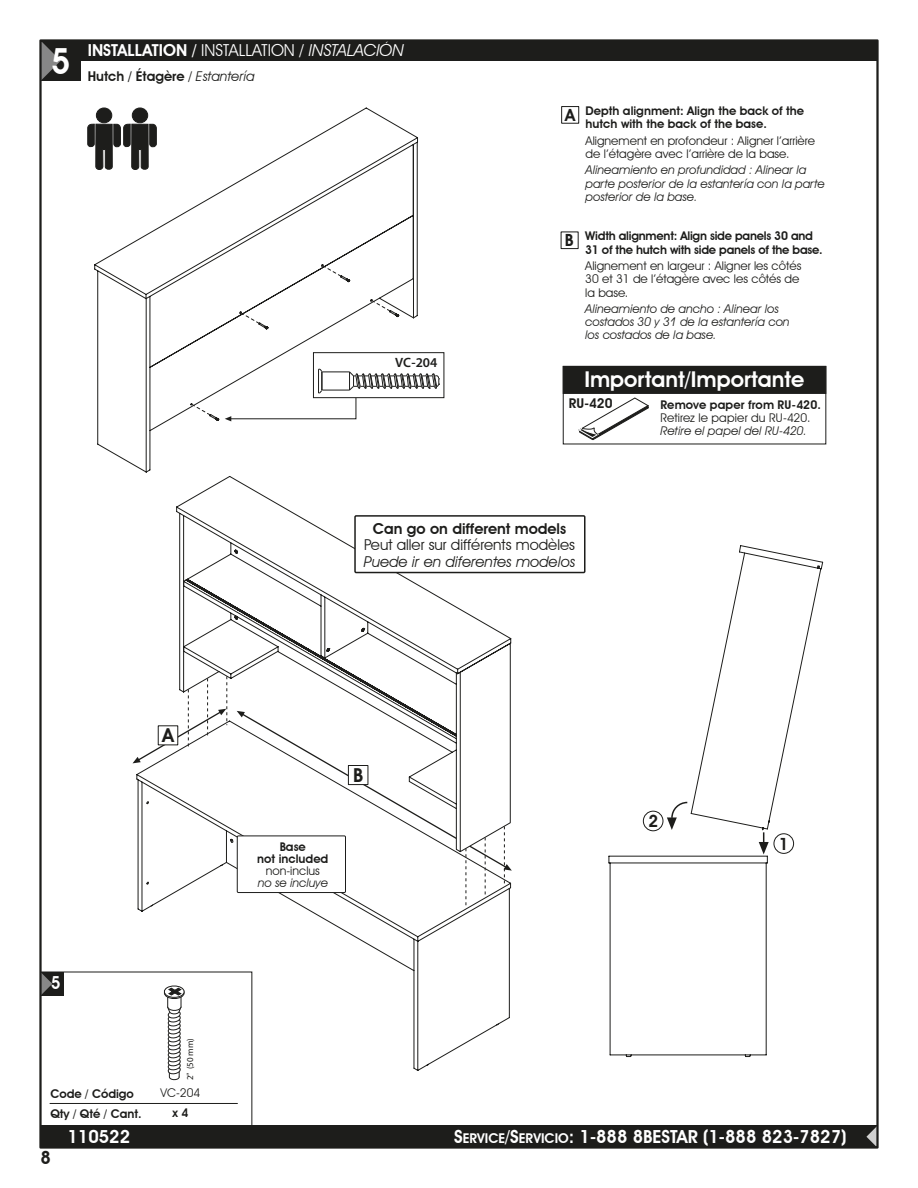
<style>
.page{position:relative;width:918px;height:1188px;background:#fff}
.page>*{position:absolute;margin:0;border:0;box-sizing:border-box;transform-origin:0 0}
.t1{font:600 36px "Avant Garde IT Cby BT";color:#fff;scale:.9 1}
.t2{font:600 21.75px "Avant Garde IT Cby BT";color:#fff}
.t3{font:600 19.2px "Avant Garde IT Cby BT";color:#1d1d1b}
.t4{font:600 18px "Avant Garde IT Cby BT";color:#fff}
.t5{font:600 18px "Avant Garde IT Cby BT";color:#fff;scale:.9 1}
.t6{font:600 18px "Avant Garde IT Cby BT";color:#1d1d1b}
.t7{font:600 16.8px "Avant Garde IT Cby BT";color:#1d1d1b}
.t8{font:600 16.5px "Avant Garde IT Cby BT";color:#fff}
.t9{font:15px "Avant Garde IT Cby BT";color:#1d1d1b}
.t10{font:italic 15px "Avant Garde IT Cby BT";color:#1d1d1b}
.t11{font:600 15px "Avant Garde IT Cby BT";color:#1d1d1b}
.t12{font:600 13.5px "Avant Garde IT Cby BT";color:#1d1d1b}
.t13{font:600 13.5px "Myriad Pro";color:#1d1d1b}
.t14{font:italic 12px/13.2px "Avant Garde IT Cby BT";color:#1d1d1b}
.t15{font:12px/13.2px "Avant Garde IT Cby BT";color:#1d1d1b}
.t16{font:600 12px/19.8px "Avant Garde IT Cby BT";color:#1d1d1b}
.t17{font:600 12px/13.2px "Avant Garde IT Cby BT";letter-spacing:-.02em;color:#1d1d1b}
.t18{font:9px "Myriad Pro";color:#1d1d1b}
.s1{font-weight:400}
.s2{font-weight:400;font-style:italic}
.s3{font-size:13.5px}
</style>
<div class="page">
<hr style="left:50px;top:1103px;width:187px;height:1px;background:#1d1d1b">
<div style="left:40px;top:972px;width:24px;height:24px;background:#1d1d1b"></div>
<svg style="left:42px;top:974px;width:10px;height:20px"></svg>
<div style="left:563px;top:366px;width:263px;height:28px;background:#1d1d1b;border:1px solid #1d1d1b"></div>
<svg style="left:578px;top:397px;width:71px;height:43px"></svg>
<div style="left:40px;top:40px;width:41px;height:41px;background:#1d1d1b"></div>
<div style="left:40px;top:40px;width:838px;height:21px;background:#1d1d1b"></div>
<svg style="left:42px;top:42px;width:19px;height:38px"></svg>
<svg style="left:87px;top:123px;width:7px;height:25px"></svg>
<div style="left:561px;top:106px;width:18px;height:18px;background:#fff;border:1px solid #1d1d1b"></div>
<div style="left:41px;top:1125px;width:837px;height:22px;background:#1d1d1b"></div>
<svg style="left:866px;top:1127px;width:10px;height:19px"></svg>
<svg style="left:94px;top:107px;width:324px;height:366px"></svg>
<svg style="left:370px;top:299px;width:21px;height:13px"></svg>
<svg style="left:321px;top:264px;width:21px;height:13px"></svg>
<svg style="left:240px;top:311px;width:20px;height:14px"></svg>
<svg style="left:191px;top:403px;width:20px;height:13px"></svg>
<svg style="left:136px;top:476px;width:375px;height:595px"></svg>
<div style="left:237px;top:836px;width:109px;height:57px;background:#fff"></div>
<div style="left:237px;top:836px;width:109px;height:57px;border:1px solid #1d1d1b"></div>
<svg style="left:163px;top:985px;width:23px;height:95px"></svg>
<div style="left:313px;top:352px;width:131px;height:46px;background:#fff;border:1px solid #1d1d1b"></div>
<svg style="left:225px;top:369px;width:215px;height:52px"></svg>
<svg style="left:609px;top:545px;width:214px;height:512px"></svg>
<div style="left:774px;top:833px;width:20px;height:21px;border:1px solid #1d1d1b;border-radius:50%"></div>
<div style="left:643px;top:811px;width:20px;height:20px;border:1px solid #1d1d1b;border-radius:50%"></div>
<svg style="left:667px;top:801px;width:22px;height:29px"></svg>
<div style="left:355px;top:516px;width:230px;height:57px;background:#fff"></div>
<div style="left:354px;top:515px;width:232px;height:58px;border:2px solid #1d1d1b"></div>
<svg style="left:133px;top:676px;width:95px;height:87px"></svg>
<h1 class="t1" style="left:51px;top:39px;width:22px">5</h1>
<h3 class="t8" style="left:88px;top:40px;width:318px">INSTALLATION / <span class="s1">INSTALLATION /</span> <span class="s2">INSTALACIÓN</span></h3>
<p class="t12" style="left:88px;top:68px;width:168px">Hutch / Étagère <span class="s1">/</span> <span class="s2">Estantería</span></p>
<p class="t13" style="left:395px;top:354px;width:44px">VC-204</p>
<h3 class="t7" style="left:565px;top:105px;width:12px">A</h3>
<p class="t16" style="left:586px;top:104px;width:220px;line-height:13.2px">Depth alignment: Align the back of the hutch with the back of the base.</p>
<p class="t15" style="left:586px;top:134px;width:231px">Alignement en profondeur : Aligner l’arrière de l’étagère avec l’arrière de la base.</p>
<p class="t14" style="left:586px;top:163px;width:241px">Alineamiento en profundidad : Alinear la parte posterior de la estantería con la parte posterior de la base.</p>
<h3 class="t7" style="left:565px;top:230px;width:10px">B</h3>
<p class="t17" style="left:585px;top:230px;width:239px">Width alignment: Align side panels 30 and<br>31 of the hutch with side panels of the base.</p>
<p class="t15" style="left:585px;top:259px;width:218px">Alignement en largeur : Aligner les côtés<br>30 et 31 de l’étagère avec les côtés de la base.</p>
<p class="t14" style="left:585px;top:302px;width:206px">Alineamiento de ancho : Alinear los costados 30 y 31 de la estantería con los costados de la base.</p>
<h2 class="t2" style="left:584px;top:366px;width:222px">Important/Importante</h2>
<p class="t12" style="left:569px;top:395px;width:45px">RU-420</p>
<p class="t16" style="left:660px;top:395px;width:162px">Remove paper from RU-420.</p>
<p class="t15" style="left:660px;top:411px;width:152px">Retirez le papier du RU-420.</p>
<p class="t14" style="left:660px;top:424px;width:148px">Retire el papel del RU-420.</p>
<p class="t11" style="left:373px;top:519px;width:195px">Can go on different models</p>
<p class="t9" style="left:364px;top:536px;width:212px">Peut aller sur différents modèles</p>
<p class="t10" style="left:364px;top:552px;width:213px">Puede ir en diferentes modelos</p>
<h3 class="t5" style="left:51px;top:972px;width:12px">5</h3>
<p class="t18" style="left:185px;top:1080px;width:44px;rotate:-90deg">2” (50 mm)</p>
<p class="t16" style="left:257px;top:840px;width:73px;line-height:12px;text-align:center">Base<br>not included</p>
<p class="t15" style="left:266px;top:864px;width:56px">non-inclus</p>
<p class="t14" style="left:258px;top:876px;width:72px">no se incluye</p>
<h3 class="t3" style="left:353px;top:764px;width:11px">B</h3>
<h3 class="t7" style="left:648px;top:811px;width:11px">2</h3>
<h3 class="t7" style="left:779px;top:833px;width:11px">1</h3>
<p class="t16" style="left:50px;top:1084px;width:93px">Code / Código<br>Qty / Qté / Cant.</p>
<p class="t15" style="left:160px;top:1086px;width:41px">VC-204</p>
<p class="t16" style="left:172px;top:1102px;width:17px">x 4</p>
<h3 class="t6" style="left:40px;top:1147px;width:12px">8</h3>
<h3 class="t4" style="left:68px;top:1126px;width:64px">110522</h3>
<h3 class="t4" style="left:454px;top:1126px;width:394px">S<span class="s3">ERVICE</span>/S<span class="s3">ERVICIO</span>: 1-888 8BESTAR (1-888 823-7827)</h3>
</div>
